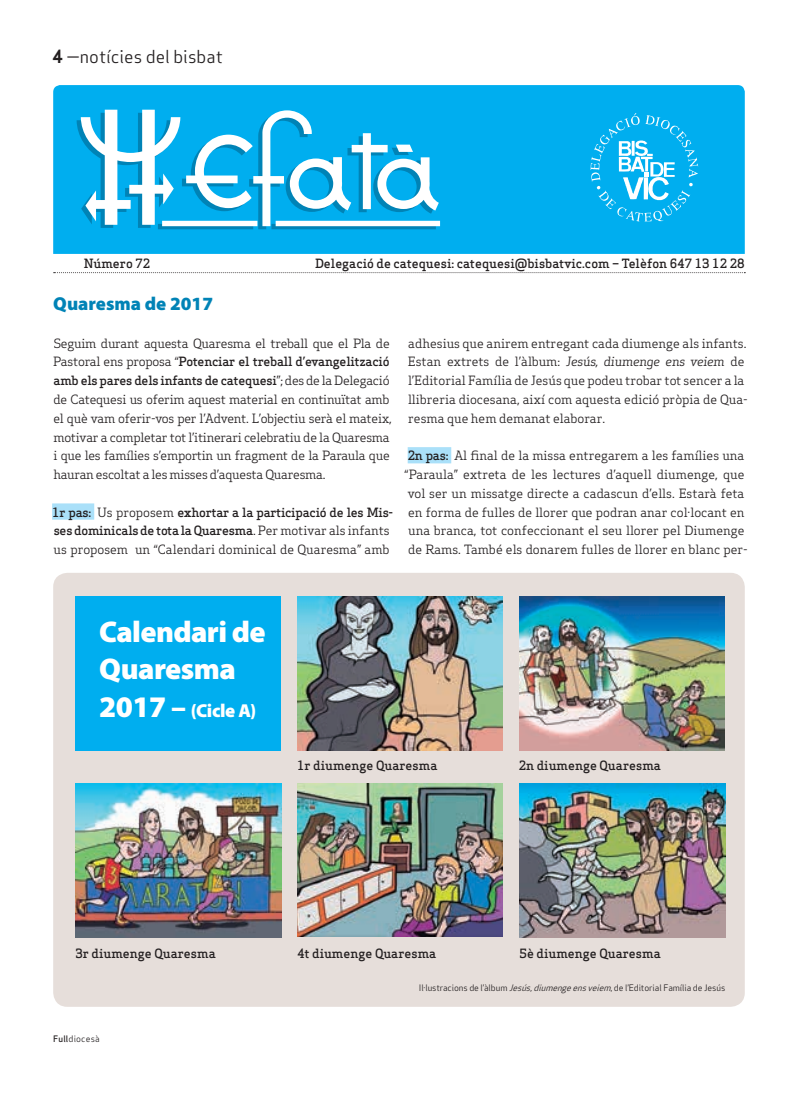
<style>
.page{position:relative;width:798px;height:1099px;background:#fff}
.page>*{position:absolute;margin:0;border:0;box-sizing:border-box;transform-origin:0 0}
.Titular_Petit{font:900 30px/37.5px "Myriad Pro";letter-spacing:-.02em;color:#fff}
.Titular_Petit-2{font:900 18.75px "Myriad Pro";color:#0083b6}
.Titular_Petit-3{font:900 18.75px "Myriad Pro";letter-spacing:-.02em;color:#fff}
.Capçalera{font:17.5px "Apex Sans Book T";color:#231f20}
.Text_General{font:12.5px/18.8px "Apex Serif";color:#231f20}
.Text_General-2{font:12.5px/18.8px "Apex Serif";letter-spacing:-.02em;color:#231f20}
.Autors{font:500 12.5px "Apex Serif";color:#231f20}
.Titulars{font:8.75px "Apex Sans Book T";letter-spacing:-.01em;color:#231f20}
.Data_Peu{font:8.75px "Apex Sans Book T";letter-spacing:.02em;color:#231f20}
.s1{font-family:"Apex Sans Bold T"}
.s2{font-weight:500}
.s3{font-style:italic}
.s4{font-size:30px}
.s5{font-family:"Apex Sans Medium T"}
</style>
<div class="page">
<div style="left:53px;top:85px;width:691px;height:169px;background:#00aeef"></div>
<svg style="left:77px;top:113px;width:358px;height:116px;background:#0999cf"></svg>
<svg style="left:81px;top:110px;width:359px;height:116px"></svg>
<svg style="left:54px;top:272px;width:691px;height:1px"></svg>
<svg style="left:590px;top:113px;width:107px;height:108px;background:#29baf1"></svg>
<div style="left:53px;top:573px;width:691px;height:433px;background:#e6deda;border-radius:14px"></div>
<img style="left:297px;top:596px;width:205px;height:154px">
<div style="left:75px;top:596px;width:206px;height:154px;background:#00aeef"></div>
<img style="left:519px;top:596px;width:205px;height:154px">
<img style="left:75px;top:783px;width:206px;height:154px">
<img style="left:297px;top:783px;width:205px;height:153px">
<img style="left:519px;top:783px;width:206px;height:154px">
<div style="left:52px;top:503px;width:42px;height:16px;background:#aae0f9"></div>
<div style="left:407px;top:447px;width:44px;height:16px;background:#aae0f9"></div>
<p class="Capçalera" style="left:52px;top:46px;width:172px"><span class="s1">4</span> —notícies del bisbat</p>
<p class="Autors" style="left:84px;top:255px;width:68px">Número 72</p>
<p class="Autors" style="left:315px;top:255px;width:431px">Delegació de catequesi: catequesi@bisbatvic.com – Telèfon 647 13 12 28</p>
<p class="Titular_Petit-2" style="left:53px;top:291px;width:161px">Quaresma de 2017</p>
<p class="Text_General-2" style="left:53px;top:333px;width:340px">Seguim durant aquesta Quaresma el treball que el Pla de Pastoral ens proposa “<span class="s2">Potenciar el treball d’evangelització amb els pares dels infants de catequesi</span>”; des de la Delegació de Catequesi us oferim aquest material en continuïtat amb el què vam oferir-vos per l’Advent. L’objectiu serà el mateix, motivar a completar tot l’itinerari celebratiu de la Quaresma i que les famílies s’emportin un fragment de la Paraula que hauran escoltat a les misses d’aquesta Quaresma.</p>
<p class="Text_General" style="left:52px;top:502px;width:342px"><span class="s2">1r pas:</span> Us proposem <span class="s2">exhortar a la participació de les Mis&shy;ses dominicals de tota la Quaresma</span>. Per motivar als infants us proposem un “Calendari dominical de Quaresma” amb</p>
<p class="Text_General" style="left:408px;top:333px;width:341px">adhesius que anirem entregant cada diumenge als infants.<br>Estan extrets de l’àlbum: <span class="s3">Jesús, diumenge ens veiem</span> de l’Editorial Família de Jesús que podeu trobar tot sencer a la llibreria diocesana, així com aquesta edició pròpia de Qua&shy;resma que hem demanat elaborar.</p>
<p class="Text_General" style="left:404px;top:446px;width:344px"><span class="s2">2n pas:</span> Al final de la missa entregarem a les famílies una “Paraula” extreta de les lectures d’aquell diumenge, que vol ser un missatge directe a cadascun d’ells. Estarà feta en forma de fulles de llorer que podran anar col·locant en una branca, tot confeccionant el seu llorer pel Diumenge de Rams. També els donarem fulles de llorer en blanc per-</p>
<p class="Titular_Petit" style="left:99px;top:611px;width:168px">Calendari de<br>Quaresma</p>
<p class="Titular_Petit-3" style="left:99px;top:698px;width:158px"><span class="s4">2017 –</span> (Cicle A)</p>
<p class="Autors" style="left:297px;top:757px;width:142px">1r diumenge Quaresma</p>
<p class="Autors" style="left:518px;top:757px;width:144px">2n diumenge Quaresma</p>
<p class="Autors" style="left:75px;top:945px;width:142px">3r diumenge Quaresma</p>
<p class="Autors" style="left:519px;top:945px;width:143px">5è diumenge Quaresma</p>
<p class="Autors" style="left:297px;top:945px;width:141px">4t diumenge Quaresma</p>
<p class="Data_Peu" style="left:53px;top:1032px;width:48px"><span class="s5">Full</span>diocesà</p>
<p class="Titulars" style="left:418px;top:982px;width:308px">Il·lustracions de l’àlbum <span class="s3">Jesús,diumengeensveiem</span>, de l’Editorial Família de Jesús</p>
</div>
